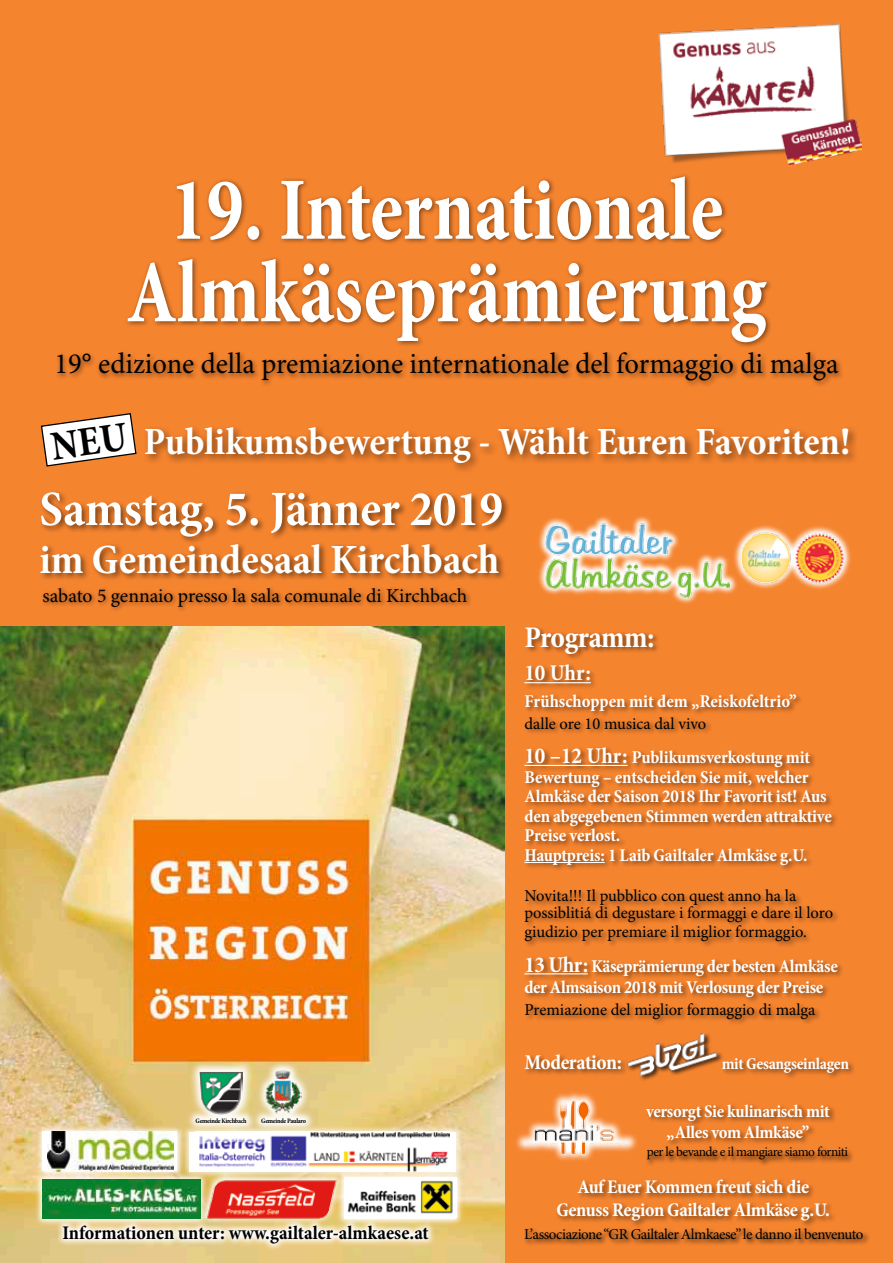
<style>
.page{position:relative;width:893px;height:1263px;background:#f5842f}
.page>*{position:absolute;margin:0;border:0;box-sizing:border-box;transform-origin:0 0}
.t1{font:700 condensed 90px/82.5px "Minion Pro";color:#fff;text-align:center;scale:.88 1}
.t2{font:700 condensed 49.95px "Minion Pro";color:#fff}
.t3{font:700 condensed 42px "Minion Pro";color:#fff}
.t4{font:700 condensed 39px "Minion Pro";letter-spacing:-.005em;color:#fff}
.t5{font:700 condensed 30.3px "Minion Pro";letter-spacing:-.02em;color:#fff}
.t6{font:29.4px "Minion Pro";color:#000}
.t7{font:700 condensed 22.65px "Minion Pro";color:#fff}
.t8{font:700 condensed 21.15px "Minion Pro";letter-spacing:-.025em;color:#fff}
.t9{font:19.65px "Minion Pro";color:#000}
.t10{font:700 condensed 19.5px/22.5px "Minion Pro";letter-spacing:-.02em;color:#fff;text-align:center}
.t11{font:700 condensed 19.5px "Minion Pro";color:#000}
.t12{font:700 condensed 18.15px/19.5px "Minion Pro";letter-spacing:-.015em;color:#fff}
.t13{font:700 condensed 18px/21px "Minion Pro";letter-spacing:-.02em;color:#fff;text-align:center}
.t14{font:16.65px/16.5px "Minion Pro";color:#000}
.t15{font:700 condensed 16.65px "Minion Pro";letter-spacing:-.02em;color:#fff}
.t16{font:15px "Minion Pro";letter-spacing:-.03em;color:#000}
.t17{font:13.5px "Minion Pro";letter-spacing:-.04em;color:#000}
.t18{font:700 condensed 6.75px "Minion Pro";letter-spacing:-.04em;color:#000}
.s1{font-size:22.65px}
</style>
<div class="page">
<img style="left:0;top:626px;width:504px;height:637px">
<img style="left:659px;top:23px;width:202px;height:142px">
<div style="left:54px;top:173px;width:791px;height:215px;background:#000;opacity:.5"></div>
<div style="left:40px;top:585px;width:433px;height:28px;background:#000;opacity:.5"></div>
<div style="left:38px;top:490px;width:472px;height:92px;background:#000;opacity:.5"></div>
<div style="left:142px;top:424px;width:717px;height:51px;background:#000;opacity:.5"></div>
<svg style="left:56px;top:1225px;width:380px;height:26px"></svg>
<div style="left:523px;top:626px;width:333px;height:454px;background:#000;opacity:.5"></div>
<hr style="left:524px;top:682px;width:67px;height:1px;background:#fff">
<hr style="left:524px;top:765px;width:104px;height:1px;background:#fff">
<hr style="left:524px;top:862px;width:81px;height:1px;background:#fff">
<hr style="left:524px;top:973px;width:64px;height:1px;background:#fff">
<svg style="left:337px;top:1179px;width:127px;height:47px"></svg>
<div style="left:344px;top:1178px;width:112px;height:41px;background:#fff"></div>
<img style="left:347px;top:1180px;width:106px;height:34px">
<svg style="left:208px;top:1179px;width:135px;height:46px"></svg>
<img style="left:208px;top:1179px;width:131px;height:40px">
<svg style="left:35px;top:1178px;width:173px;height:48px"></svg>
<img style="left:43px;top:1179px;width:157px;height:39px">
<svg style="left:538px;top:528px;width:313px;height:76px"></svg>
<img style="left:542px;top:516px;width:305px;height:86px">
<div style="left:556px;top:1178px;width:280px;height:50px;background:#000;opacity:.5"></div>
<div style="left:523px;top:1227px;width:347px;height:20px;background:#000;opacity:.75"></div>
<div style="left:626px;top:1032px;width:98px;height:50px;background:#000;opacity:.75"></div>
<img style="left:625px;top:1028px;width:94px;height:49px">
<div style="left:646px;top:1145px;width:209px;height:22px;background:#000;opacity:.75"></div>
<svg style="left:516px;top:1092px;width:121px;height:68px"></svg>
<img style="left:522px;top:1100px;width:110px;height:53px">
<div style="left:645px;top:1102px;width:192px;height:45px;background:#000;opacity:.5"></div>
<svg style="left:35px;top:1124px;width:147px;height:54px"></svg>
<div style="left:43px;top:1132px;width:134px;height:39px;background:#fff"></div>
<img style="left:48px;top:1132px;width:125px;height:39px">
<div style="left:182px;top:1124px;width:282px;height:55px;background:#fff;opacity:.75"></div>
<div style="left:190px;top:1132px;width:266px;height:39px;background:#fff"></div>
<img style="left:199px;top:1132px;width:251px;height:39px">
<svg style="left:256px;top:1060px;width:54px;height:48px"></svg>
<img style="left:265px;top:1070px;width:36px;height:38px">
<svg style="left:256px;top:1108px;width:60px;height:25px"></svg>
<svg style="left:188px;top:1060px;width:66px;height:48px"></svg>
<img style="left:200px;top:1071px;width:43px;height:37px">
<svg style="left:186px;top:1108px;width:70px;height:25px"></svg>
<svg style="left:40px;top:413px;width:97px;height:54px"></svg>
<h1 class="t1" style="left:127px;top:168px;width:728px">19. Internationale<br>Almkäseprämierung</h1>
<h3 class="t6" style="left:54px;top:346px;width:786px">19° edizione della premiazione internationale del formaggio di malga</h3>
<h3 class="t4" style="left:144px;top:415px;width:708px">Publikumsbewertung - Wählt Euren Favoriten!</h3>
<h2 class="t2" style="left:39px;top:475px;width:465px">Samstag, 5. Jänner 2019</h2>
<h3 class="t3" style="left:39px;top:530px;width:462px">im Gemeindesaal Kirchbach</h3>
<p class="t9" style="left:43px;top:584px;width:426px">sabato 5 gennaio presso la sala comunale di Kirchbach</p>
<p class="t18" style="left:196px;top:1116px;width:53px">Gemeinde Kirchbach</p>
<p class="t18" style="left:261px;top:1116px;width:46px">Gemeinde Paularo</p>
<p class="t11" style="left:62px;top:1219px;width:368px">Informationen unter: www.gailtaler-almkaese.at</p>
<h3 class="t5" style="left:524px;top:616px;width:132px">Programm:</h3>
<p class="t7" style="left:524px;top:658px;width:68px">10 Uhr:</p>
<p class="t12" style="left:524px;top:692px;width:274px">Frühschoppen mit dem „Reiskofeltrio”</p>
<p class="t14" style="left:524px;top:716px;width:183px">dalle ore 10 musica dal vivo</p>
<p class="t12" style="left:524px;top:747px;width:309px"><span class="s1">10 –12 Uhr:</span> Publikumsverkostung mit Bewertung – entscheiden Sie mit, welcher Almkäse der Saison 2018 Ihr Favorit ist! Aus den abgegebenen Stimmen werden attraktive Preise verlost.<br>Hauptpreis: 1 Laib Gailtaler Almkäse g.U.</p>
<p class="t14" style="left:524px;top:888px;width:310px">Novita!!! Il pubblico con quest anno ha la possiblitiá di degustare i formaggi e dare il loro</p>
<p class="t14" style="left:524px;top:924px;width:284px">giudizio per premiare il miglior formaggio.</p>
<p class="t12" style="left:524px;top:955px;width:315px;line-height:21.1px"><span class="s1">13 Uhr:</span> Käseprämierung der besten Almkäse der Almsaison 2018 mit Verlosung der Preise</p>
<p class="t14" style="left:524px;top:1002px;width:293px">Premiazione del miglior formaggio di malga</p>
<p class="t8" style="left:524px;top:1047px;width:99px">Moderation:</p>
<p class="t15" style="left:722px;top:1052px;width:129px">mit Gesangseinlagen</p>
<p class="t13" style="left:646px;top:1100px;width:185px">versorgt Sie kulinarisch mit „Alles vom Almkäse”</p>
<p class="t17" style="left:647px;top:1144px;width:203px">per le bevande e il mangiare siamo forniti</p>
<p class="t10" style="left:556px;top:1176px;width:275px">Auf Euer Kommen freut sich die<br>Genuss Region Gailtaler Almkäse g.U.</p>
<p class="t16" style="left:524px;top:1225px;width:341px">L’associazione “GR Gailtaler Almkaese” le danno il benvenuto</p>
</div>
